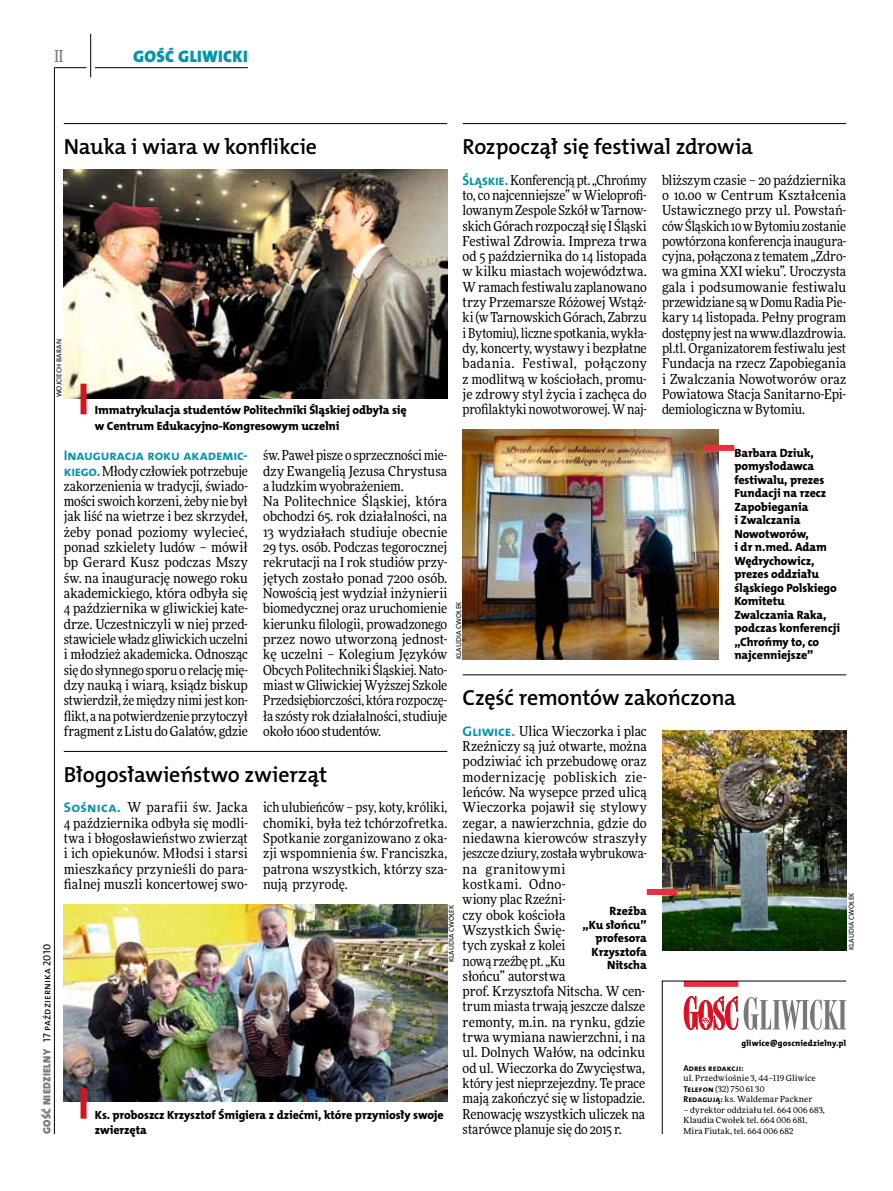
<style>
.page{position:relative;width:893px;height:1191px;background:#fff}
.page>*{position:absolute;margin:0;border:0;box-sizing:border-box;transform-origin:0 0}
.t1{font:21.9px "The Mix HP6 Se Bld";letter-spacing:-.01em;color:#000}
.t2{font:16.65px "The Mix HP9 Blk";letter-spacing:.02em;color:#0096aa}
.t3{font:500 16.5px "Freeday Narrow";color:#787779;scale:.9 1}
.t4{font:13.95px "The Mix HP7 Bld";letter-spacing:-.01em;color:#0096aa}
.t5{font:13.65px/15.3px "Freeday Narrow News";color:#000;text-align:justify}
.t6{font:12px/13.5px "The Mix HP8 Ex Bld";letter-spacing:-.005em;color:#000}
.t7{font:10.5px "The Mix HP5 Plain";color:#000}
.t8{font:8.55px "The Mix HP8 Ex Bld";letter-spacing:.015em;color:#000}
.t9{font:8.55px "The Mix HP7 Bld";letter-spacing:.01em;color:#000}
.t10{font:8.4px/10.5px "Freeday News";letter-spacing:.02em;color:#000}
.t11{font:7.2px "The Mix HP5 Plain";letter-spacing:.01em;color:#000}
.s1{font-family:"The Mix HP7 Bld";font-size:13.95px;color:#0096aa}
.s2{font-family:"The Mix HP9 Blk";color:#787779}
.s3{font-family:"The Mix HP7 Bld";font-size:8.55px}
</style>
<div class="page">
<hr style="left:54px;top:67px;width:1px;height:1067px;background:#000">
<hr style="left:90px;top:34px;width:1px;height:43px;background:#000">
<hr style="left:54px;top:67px;width:32px;height:1px;background:#000">
<hr style="left:95px;top:67px;width:153px;height:1px;background:#000">
<hr style="left:64px;top:123px;width:383px;height:1px;background:#000">
<hr style="left:463px;top:123px;width:383px;height:1px;background:#000">
<hr style="left:463px;top:674px;width:383px;height:1px;background:#000">
<hr style="left:64px;top:751px;width:383px;height:1px;background:#000">
<img style="left:64px;top:169px;width:383px;height:230px">
<img style="left:463px;top:430px;width:256px;height:229px">
<img style="left:64px;top:904px;width:383px;height:197px">
<img style="left:662px;top:730px;width:184px;height:220px">
<div style="left:81px;top:384px;width:6px;height:30px;background:#d3151f"></div>
<div style="left:81px;top:1088px;width:6px;height:30px;background:#d3151f"></div>
<svg style="left:662px;top:980px;width:185px;height:154px"></svg>
<div style="left:704px;top:445px;width:30px;height:6px;background:#e92f3f"></div>
<div style="left:647px;top:889px;width:30px;height:6px;background:#e92f3f"></div>
<p class="t3" style="left:54px;top:46px;width:11px">II</p>
<p class="t2" style="left:133px;top:46px;width:116px">GOŚĆ GLIWICKI</p>
<h1 class="t1" style="left:64px;top:132px;width:255px">Nauka i wiara w konflikcie</h1>
<h1 class="t1" style="left:463px;top:132px;width:292px">Rozpoczął się festiwal zdrowia</h1>
<p class="t11" style="left:55px;top:397px;width:59px;rotate:-90deg">Wojciech Baran</p>
<p class="t6" style="left:95px;top:403px;width:313px;line-height:15.3px">Immatrykulacja studentów Politechniki Śląskiej odbyła się w Centrum Edukacyjno-Kongresowym uczelni</p>
<p class="t5" style="left:463px;top:172px;width:186px"><span class="s1">Śląskie.</span> Konferencją pt. „Chrońmy to, co najcenniejsze” w Wieloprofi&shy;lowanym Zespole Szkół w Tarnow&shy;skich Górach rozpoczął się I Śląski Festiwal Zdrowia. Impreza trwa od 5 października do 14 listopada w kilku miastach województwa.<br>W ramach festiwalu zaplanowano trzy Przemarsze Różowej Wstąż&shy;ki (w Tarnowskich Górach, Zabrzu i Bytomiu), liczne spotkania, wykła&shy;dy, koncerty, wystawy i bezpłatne badania. Festiwal, połączony z modlitwą w kościołach, promu&shy;je zdrowy styl życia i zachęca do profilaktyki nowotworowej. W naj-</p>
<p class="t5" style="left:662px;top:172px;width:186px">bliższym czasie – 20 października o 10.00 w Centrum Kształcenia Ustawicznego przy ul. Powstań&shy;ców Śląskich 10 w Bytomiu zostanie powtórzona konferencja inaugura&shy;cyjna, połączona z tematem „Zdro&shy;wa gmina XXI wieku”. Uroczysta gala i podsumowanie festiwalu przewidziane są w Domu Radia Pie&shy;kary 14 listopada. Pełny program dostępny jest na www.dlazdrowia. pl.tl. Organizatorem festiwalu jest Fundacja na rzecz Zapobiegania i Zwalczania Nowotworów oraz Powiatowa Stacja Sanitarno-Epi&shy;demiologiczna w Bytomiu.</p>
<p class="t7" style="left:40px;top:1134px;width:191px;rotate:-90deg"><span class="s2">GOŚĆ NIEDZIELNY</span> 17 października 2010</p>
<p class="t6" style="left:734px;top:446px;width:107px">Barbara Dziuk, pomysłodawca festiwalu, prezes<br>Fundacji na rzecz<br>Zapobiegania<br>i Zwalczania<br>Nowotworów,<br>i dr n.med. Adam<br>Wędrychowicz, prezes oddziału śląskiego Polskiego<br>Komitetu<br>Zwalczania Raka, podczas konferencji „Chrońmy to, co najcenniejsze”</p>
<p class="t5" style="left:263px;top:447px;width:186px;text-align:left">św. Paweł pisze o sprzeczności mie&shy;dzy Ewangelią Jezusa Chrystusa a ludzkim wyobrażeniem.<br>Na Politechnice Śląskiej, która obchodzi 65. rok działalności, na<br>13 wydziałach studiuje obecnie<br>29 tys. osób. Podczas tegorocznej rekrutacji na I rok studiów przy&shy;jętych zostało ponad 7200 osób.<br>Nowością jest wydział inżynierii biomedycznej oraz uruchomienie kierunku filologii, prowadzonego przez nowo utworzoną jednost&shy;kę uczelni – Kolegium Języków<br>Obcych Politechniki Śląskiej. Nato&shy;miast w Gliwickiej Wyższej Szkole<br>Przedsiębiorczości, która rozpoczę&shy;ła szósty rok działalności, studiuje około 1600 studentów.</p>
<p class="t4" style="left:64px;top:446px;width:186px">Inauguracja roku akademic-</p>
<p class="t5" style="left:64px;top:463px;width:186px"><span class="s1">kiego.</span> Młody człowiek potrzebuje zakorzenienia w tradycji, świado&shy;mości swoich korzeni, żeby nie był jak liść na wietrze i bez skrzydeł, żeby ponad poziomy wylecieć, ponad szkielety ludów – mówił bp Gerard Kusz podczas Mszy św. na inaugurację nowego roku akademickiego, która odbyła się 4 października w gliwickiej kate&shy;drze. Uczestniczyli w niej przed&shy;stawiciele władz gliwickich uczelni i młodzież akademicka. Odnosząc się do słynnego sporu o relację mię&shy;dzy nauką i wiarą, ksiądz biskup stwierdził, że między nimi jest kon&shy;flikt, a na potwierdzenie przytoczył fragment z Listu do Galatów, gdzie</p>
<p class="t11" style="left:454px;top:659px;width:59px;rotate:-90deg">Klaudia Cwołek</p>
<h1 class="t1" style="left:463px;top:684px;width:275px">Część remontów zakończona</h1>
<p class="t5" style="left:463px;top:723px;width:186px;text-align:left"><span class="s1">Gliwice.</span> Ulica Wieczorka i plac<br>Rzeźniczy są już otwarte, można podziwiać ich przebudowę oraz modernizację pobliskich zie&shy;leńców. Na wysepce przed ulicą<br>Wieczorka pojawił się stylowy zegar, a nawierzchnia, gdzie do niedawna kierowców straszyły jeszcze dziury, została wybrukowa&shy;na granitowymi<br>kostkami. Odno-<br>wiony plac Rzeźni-<br>czy obok kościoła<br>Wszystkich Świę-<br>tych zyskał z kolei<br>nową rzeźbę pt. „Ku<br>słońcu” autorstwa<br>prof. Krzysztofa Nitscha. W cen&shy;trum miasta trwają jeszcze dalsze remonty, m.in. na rynku, gdzie trwa wymiana nawierzchni, i na ul. Dolnych Wałów, na odcinku od ul. Wieczorka do Zwycięstwa, który jest nieprzejezdny. Te prace mają zakończyć się w listopadzie.<br>Renowację wszystkich uliczek na starówce planuje się do 2015 r.</p>
<h1 class="t1" style="left:64px;top:760px;width:265px">Błogosławieństwo zwierząt</h1>
<p class="t5" style="left:64px;top:799px;width:186px"><span class="s1">Sośnica.</span> W parafii św. Jacka 4 października odbyła się modli&shy;twa i błogosławieństwo zwierząt i ich opiekunów. Młodsi i starsi mieszkańcy przynieśli do para&shy;fialnej muszli koncertowej swo-</p>
<p class="t5" style="left:263px;top:799px;width:186px">ich ulubieńców – psy, koty, króliki, chomiki, była też tchórzofretka.<br>Spotkanie zorganizowano z oka&shy;zji wspomnienia św. Franciszka, patrona wszystkich, którzy sza&shy;nują przyrodę.</p>
<p class="t11" style="left:847px;top:950px;width:59px;rotate:-90deg">Klaudia Cwołek</p>
<p class="t11" style="left:447px;top:962px;width:59px;rotate:-90deg">Klaudia Cwołek</p>
<p class="t6" style="left:583px;top:904px;width:66px;text-align:right">Rzeźba<br>„Ku słońcu” profesora<br>Krzysztofa<br>Nitscha</p>
<p class="t8" style="left:741px;top:1037px;width:106px">gliwice@goscniedzielny.pl</p>
<p class="t9" style="left:683px;top:1062px;width:62px">Adres redakcji:</p>
<p class="t10" style="left:683px;top:1073px;width:134px">ul. Przedwiośnie 3, 44–119 Gliwice<br><span class="s3">Telefon</span> (32) 750 61 30<br><span class="s3">Redagują:</span> ks. Waldemar Packner</p>
<p class="t10" style="left:683px;top:1104px;width:143px">– dyrektor oddziału tel. 664 006 683,<br>Klaudia Cwołek tel. 664 006 681,<br>Mira Fiutak, tel. 664 006 682</p>
<p class="t6" style="left:95px;top:1107px;width:350px;line-height:15.3px">Ks. proboszcz Krzysztof Śmigiera z dziećmi, które przyniosły swoje zwierzęta</p>
</div>
